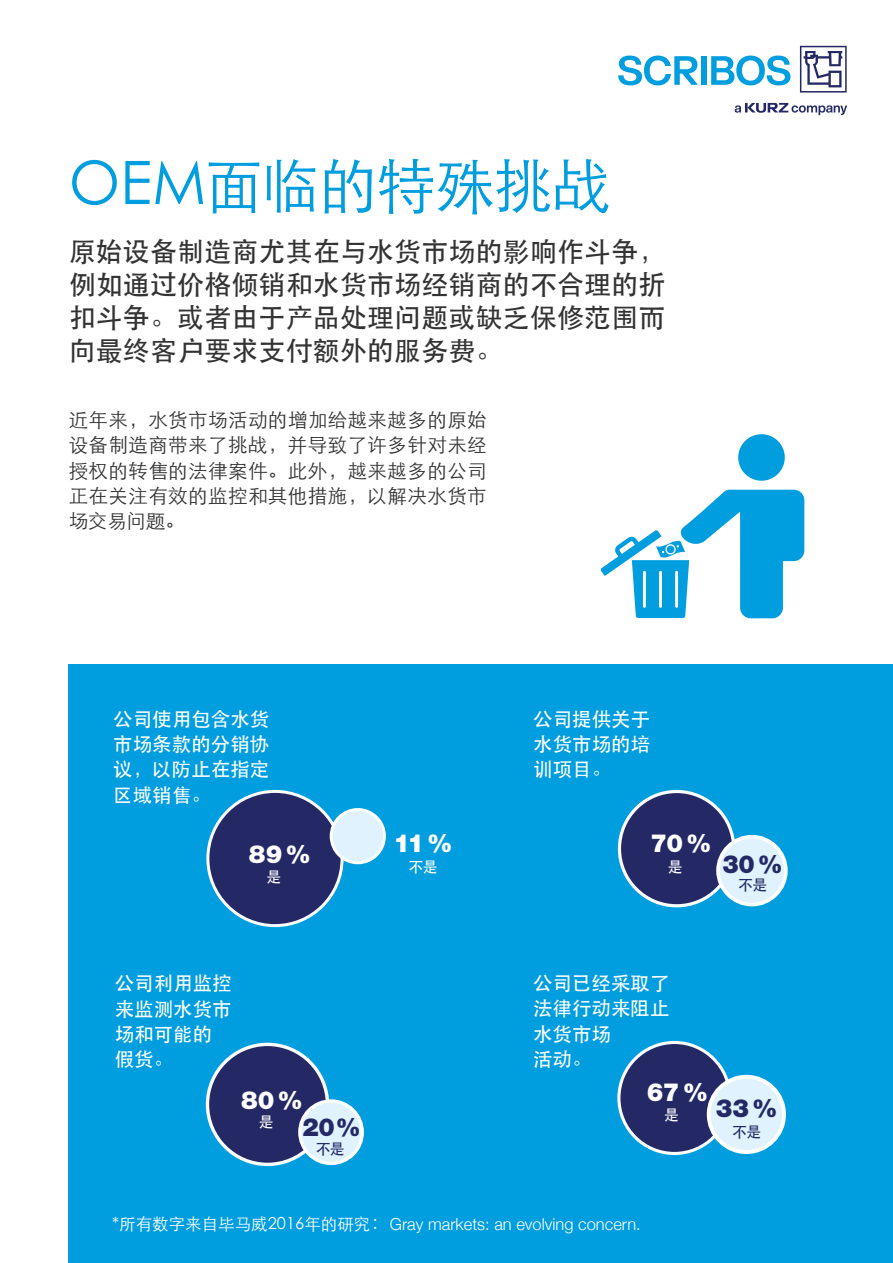
<style>
.page{position:relative;width:893px;height:1263px;background:#fff}
.page>*{position:absolute;margin:0;border:0;box-sizing:border-box;transform-origin:0 0}
.t1{font:300 60px "ST Heiti SC";letter-spacing:-.02em;color:#009ddf}
.t2{font:500 27px/33px "ST Heiti SC";letter-spacing:.005em;color:#333;text-align:justify}
.t3{font:900 25.05px "Helvetica Neue LT Pro";letter-spacing:-.025em;color:#fff}
.t4{font:900 25.05px "Helvetica Neue LT Pro";color:#242966}
.t5{font:300 19.5px/25.3px "ST Heiti SC";letter-spacing:.02em;color:#333;text-align:justify}
.t6{font:500 19.5px/25.3px "ST Heiti SC";color:#fff;text-align:justify}
.t7{font:300 16.5px "Helvetica Neue";color:#fff}
.t8{font:500 15px "ST Heiti SC";color:#242966}
.t9{font:500 15px "ST Heiti SC";color:#fff}
.s1{font-family:"ST Heiti SC"}
.s2{font-family:"ST Heiti SC";font-size:19.5px}
</style>
<div class="page">
<svg style="left:618px;top:56px;width:80px;height:29px"></svg>
<div style="left:701px;top:56px;width:5px;height:29px;background:#009ddf"></div>
<svg style="left:711px;top:56px;width:79px;height:29px"></svg>
<svg style="left:735px;top:103px;width:112px;height:12px"></svg>
<svg style="left:800px;top:46px;width:47px;height:47px"></svg>
<div style="left:68px;top:665px;width:825px;height:598px;background:#009ddf"></div>
<div style="left:208px;top:791px;width:134px;height:135px;background:#242966;border-radius:50%"></div>
<div style="left:206px;top:790px;width:138px;height:137px;border:3px solid #fff;border-radius:50%"></div>
<div style="left:331px;top:809px;width:53px;height:54px;background:#dff2fd;border-radius:50%"></div>
<div style="left:330px;top:808px;width:56px;height:56px;border:3px solid #fff;border-radius:50%"></div>
<div style="left:619px;top:791px;width:115px;height:115px;background:#242966;border-radius:50%"></div>
<div style="left:618px;top:790px;width:117px;height:117px;border:3px solid #fff;border-radius:50%"></div>
<div style="left:718px;top:837px;width:68px;height:67px;background:#dff2fd;border-radius:50%"></div>
<div style="left:716px;top:835px;width:72px;height:71px;border:4px solid #fff;border-radius:50%"></div>
<div style="left:619px;top:1042px;width:111px;height:111px;background:#242966;border-radius:50%"></div>
<div style="left:617px;top:1041px;width:114px;height:114px;border:3px solid #fff;border-radius:50%"></div>
<div style="left:709px;top:1077px;width:75px;height:75px;background:#dff2fd;border-radius:50%"></div>
<div style="left:707px;top:1075px;width:79px;height:79px;border:4px solid #fff;border-radius:50%"></div>
<div style="left:207px;top:1044px;width:120px;height:120px;background:#242966;border-radius:50%"></div>
<div style="left:206px;top:1043px;width:123px;height:123px;border:3px solid #fff;border-radius:50%"></div>
<div style="left:300px;top:1101px;width:62px;height:62px;background:#dff2fd;border-radius:50%"></div>
<div style="left:298px;top:1099px;width:66px;height:66px;border:3px solid #fff;border-radius:50%"></div>
<div style="left:738px;top:434px;width:47px;height:47px;background:#009ddf;border-radius:50%"></div>
<svg style="left:601px;top:490px;width:203px;height:128px"></svg>
<h1 class="t1" style="left:69px;top:134px;width:544px">OEM面临的特殊挑战</h1>
<h2 class="t2" style="left:69px;top:235px;width:598px">原始设备制造商尤其在与水货市场的影响作斗争，例如通过价格倾销和水货市场经销商的不合理的折扣斗争。或者由于产品处理问题或缺乏保修范围而向最终客户要求支付额外的服务费。</h2>
<p class="t5" style="left:69px;top:405px;width:420px">近年来，水货市场活动的增加给越来越多的原始设备制造商带来了挑战，并导致了许多针对未经授权的转售的法律案件。此外，越来越多的公司正在关注有效的监控和其他措施，以解决水货市场交易问题。</p>
<p class="t6" style="left:113px;top:706px;width:158px">公司使用包含水货市场条款的分销协议，以防止在指定区域销售。</p>
<p class="t3" style="left:249px;top:839px;width:63px">89%</p>
<p class="t9" style="left:267px;top:868px;width:16px">是</p>
<p class="t6" style="left:115px;top:970px;width:119px;text-align:left">公司利用监控来监测水货市场和可能的假货。</p>
<p class="t3" style="left:241px;top:1085px;width:63px">80%</p>
<p class="t4" style="left:259px;top:1112px;width:104px"><sup>是</sup> 20%</p>
<p class="t8" style="left:316px;top:1141px;width:30px">不是</p>
<p class="t3" style="left:393px;top:828px;width:61px">11%</p>
<p class="t9" style="left:409px;top:858px;width:30px">不是</p>
<p class="t6" style="left:533px;top:706px;width:118px">公司提供关于水货市场的培训项目。</p>
<p class="t3" style="left:651px;top:828px;width:63px">70%</p>
<p class="t9" style="left:668px;top:858px;width:16px">是</p>
<p class="t4" style="left:723px;top:849px;width:62px">30%</p>
<p class="t6" style="left:533px;top:970px;width:138px;text-align:left">公司已经采取了法律行动来阻止水货市场<br>活动。</p>
<p class="t8" style="left:738px;top:877px;width:30px">不是</p>
<p class="t3" style="left:647px;top:1077px;width:63px">67%</p>
<p class="t9" style="left:664px;top:1107px;width:16px">是</p>
<p class="t4" style="left:716px;top:1093px;width:63px">33%</p>
<p class="t8" style="left:732px;top:1123px;width:30px">不是</p>
<p class="t7" style="left:112px;top:1211px;width:530px"><span class="s1">*所有数字来自毕马威2016年的研究</span><span class="s2">：</span>Gray markets: an evolving concern.</p>
</div>
